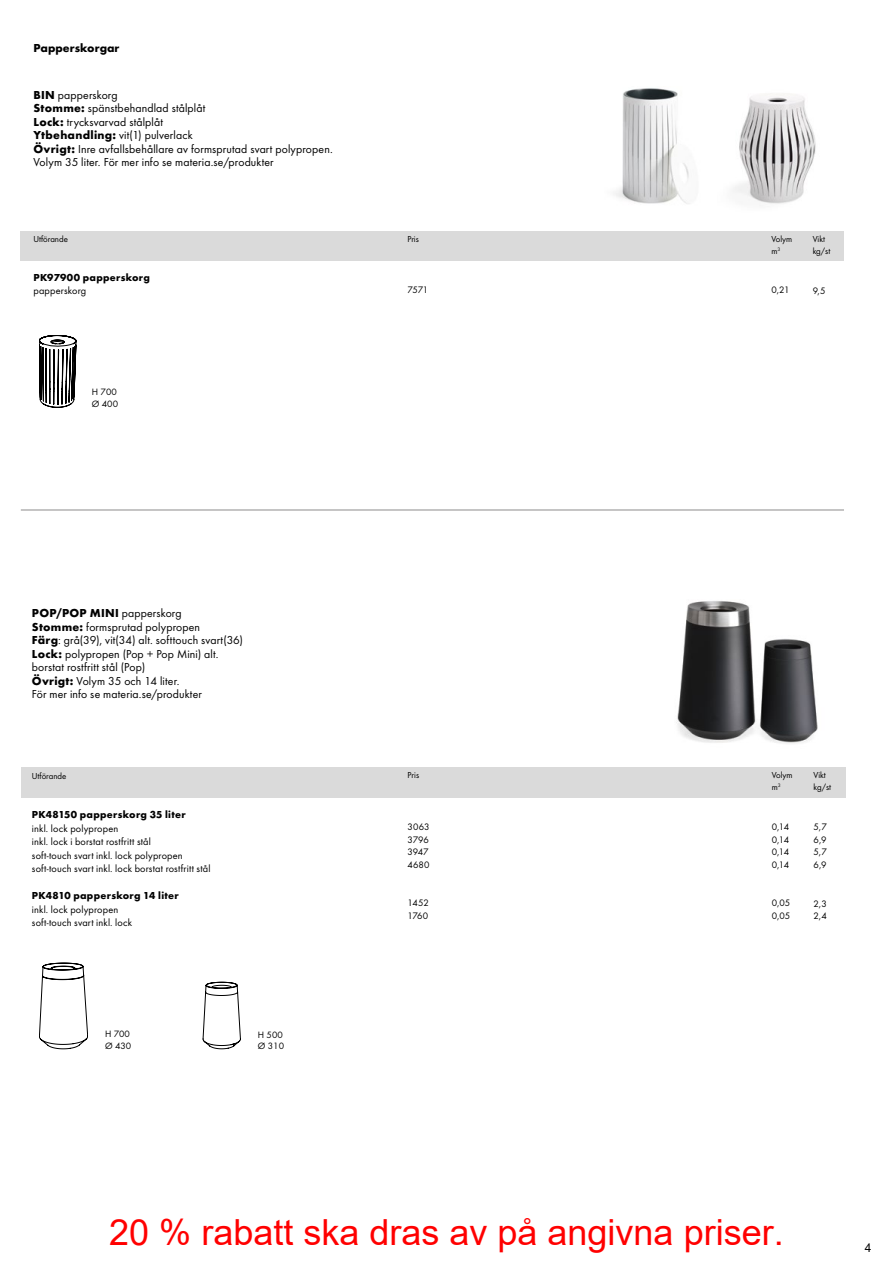
<style>
.page{position:relative;width:893px;height:1263px;background:#fff}
.page>*{position:absolute;margin:0;border:0;box-sizing:border-box;transform-origin:0 0}
.t1{font:36px "Arial";color:#f00}
.t2{font:12px/13.5px "Futura Boo";letter-spacing:.015em;color:#000}
.t3{font:700 12px "Futura";letter-spacing:.025em;color:#000}
.t4{font:700 12px "Futura";letter-spacing:.005em;color:#000}
.t5{font:12px "Arial";color:#000}
.t6{font:10.5px/13.5px "Futura Boo";letter-spacing:.015em;color:#000}
.t7{font:700 10.5px "Futura";letter-spacing:.025em;color:#000}
.t8{font:9.75px/12.8px "Futura Boo";letter-spacing:-.005em;color:#000;text-align:justify}
.t9{font:9.75px/12.8px "Futura Boo";letter-spacing:-.035em;color:#000}
.t10{font:9.6px/11.4px "Futura Boo";color:#000}
.t11{font:9px/12px "Futura Boo";color:#000}
.s1{font-family:"Futura";font-weight:700}
.s2{font-family:"Futura Boo";font-weight:400}
</style>
<div class="page">
<img style="left:614px;top:88px;width:76px;height:116px">
<img style="left:733px;top:93px;width:83px;height:111px">
<svg style="left:39px;top:335px;width:37px;height:72px"></svg>
<img style="left:676px;top:601px;width:142px;height:143px">
<svg style="left:39px;top:963px;width:49px;height:86px"></svg>
<svg style="left:203px;top:982px;width:38px;height:67px"></svg>
<div style="left:21px;top:231px;width:823px;height:29px;background:#dadada"></div>
<hr style="left:21px;top:509px;width:823px;height:2px;background:#b3b2b2">
<div style="left:21px;top:767px;width:824px;height:31px;background:#dadada"></div>
<p class="t4" style="left:34px;top:39px;width:88px">Papperskorgar</p>
<p class="t2" style="left:34px;top:87px;width:301px"><span class="s1">BIN</span> papperskorg<br><span class="s1">Stomme:</span> spänstbehandlad stålplåt<br><span class="s1">Lock:</span> trycksvarvad stålplåt<br><span class="s1">Ytbehandling:</span> vit(1) pulverlack<br><span class="s1">Övrigt:</span> Inre avfallsbehållare av formsprutad svart polypropen.<br>Volym 35 liter. För mer info se materia.se/produkter</p>
<p class="t11" style="left:34px;top:232px;width:36px">Utförande</p>
<p class="t11" style="left:771px;top:232px;width:22px">Volym m<sup>3</sup></p>
<p class="t11" style="left:813px;top:232px;width:19px">Vikt kg/st</p>
<p class="t11" style="left:407px;top:232px;width:13px">Pris</p>
<p class="t7" style="left:34px;top:270px;width:118px">PK97900 papperskorg</p>
<p class="t6" style="left:34px;top:283px;width:54px">papperskorg</p>
<p class="t10" style="left:92px;top:386px;width:28px">H 700<br>Ø 400</p>
<p class="t8" style="left:407px;top:283px;width:23px">7571</p>
<p class="t8" style="left:771px;top:283px;width:20px">0,21</p>
<p class="t8" style="left:813px;top:283px;width:14px">9,5</p>
<p class="t3" style="left:32px;top:605px;width:151px">POP/POP MINI <span class="s2">papperskorg</span></p>
<p class="t2" style="left:32px;top:619px;width:213px"><span class="s1">Stomme:</span> formsprutad polypropen<br><span class="s1">Färg</span>: grå(39), vit(34) alt. softtouch svart(36)<br><span class="s1">Lock:</span> polypropen (Pop + Pop Mini) alt. borstat rostfritt stål (Pop)<br><span class="s1">Övrigt:</span> Volym 35 och 14 liter.<br>För mer info se materia.se/produkter</p>
<p class="t11" style="left:32px;top:769px;width:36px">Utförande</p>
<p class="t11" style="left:772px;top:769px;width:22px">Volym m<sup>3</sup></p>
<p class="t11" style="left:814px;top:769px;width:19px">Vikt kg/st</p>
<p class="t11" style="left:408px;top:769px;width:13px">Pris</p>
<p class="t7" style="left:32px;top:807px;width:155px">PK48150 papperskorg 35 liter</p>
<p class="t6" style="left:32px;top:821px;width:180px">inkl. lock polypropen<br>inkl. lock i borstat rostfritt stål<br>soft-touch svart inkl. lock polypropen soft-touch svart inkl. lock borstat rostfritt stål</p>
<p class="t7" style="left:32px;top:888px;width:149px">PK4810 papperskorg 14 liter</p>
<p class="t6" style="left:32px;top:902px;width:102px">inkl. lock polypropen soft-touch svart inkl. lock</p>
<p class="t10" style="left:105px;top:1028px;width:28px">H 700<br>Ø 430</p>
<p class="t10" style="left:258px;top:1028px;width:28px">H 500<br>Ø 310</p>
<p class="t8" style="left:408px;top:820px;width:23px">3063<br>3796<br>3947<br>4680</p>
<p class="t9" style="left:408px;top:896px;width:23px">1452<br>1760</p>
<p class="t8" style="left:772px;top:820px;width:19px">0,14<br>0,14<br>0,14<br>0,14</p>
<p class="t8" style="left:772px;top:896px;width:20px">0,05<br>0,05</p>
<p class="t8" style="left:814px;top:820px;width:15px">5,7<br>6,9<br>5,7<br>6,9</p>
<p class="t8" style="left:814px;top:896px;width:15px">2,3<br>2,4</p>
<h1 class="t1" style="left:109px;top:1207px;width:676px">20 % rabatt ska dras av på angivna priser.</h1>
<p class="t5" style="left:865px;top:1239px;width:8px">4</p>
</div>
